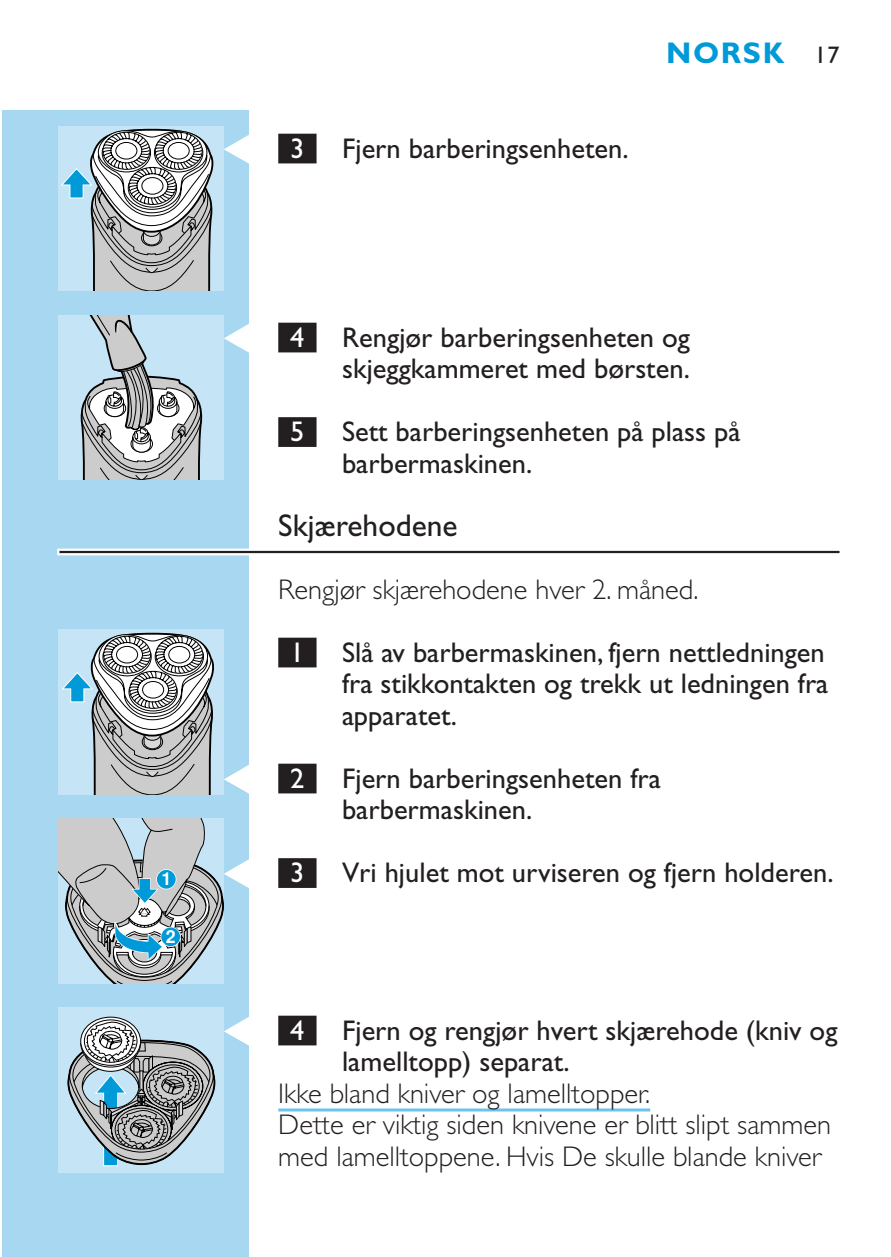
<style>
.page{position:relative;width:891px;height:1257px;background:#fff}
.page>*{position:absolute;margin:0;border:0;box-sizing:border-box;transform-origin:0 0}
.t1{font:54px "Philips Tape";color:#fff}
.t2{font:31.5px "Gill Sans";color:#231f20}
.t3{font:700 30px "Gill Sans";letter-spacing:.055em;color:#009ad9}
.t4{font:28.5px/31.5px "Gill Sans";color:#231f20}
.t5{font:300 28.5px/31.5px "Gill Sans";color:#231f20}
.t6{font:28.5px "Gill Sans";color:#fff}
.t7{font:700 18px "Helvetica";color:#fff}
.s1{font-family:"Gill Sans";font-size:28.5px}
.s2{font-weight:400;font-size:24px;color:#231f20}
</style>
<div class="page">
<div style="left:2px;top:110px;width:247px;height:1147px;background:#a8d7f1"></div>
<div style="left:278px;top:134px;width:39px;height:29px;background:#231f20"></div>
<div style="left:278px;top:323px;width:39px;height:29px;background:#231f20"></div>
<div style="left:278px;top:417px;width:39px;height:30px;background:#231f20"></div>
<div style="left:57px;top:549px;width:783px;height:6px;background:#e3e2e3"></div>
<hr style="left:59px;top:551px;width:781px;height:2px;background:#231f20">
<div style="left:278px;top:638px;width:39px;height:29px;background:#231f20"></div>
<div style="left:278px;top:764px;width:39px;height:29px;background:#231f20"></div>
<div style="left:278px;top:858px;width:39px;height:30px;background:#231f20"></div>
<div style="left:278px;top:1016px;width:39px;height:29px;background:#231f20"></div>
<svg style="left:278px;top:1108px;width:372px;height:4px"></svg>
<div style="left:58px;top:126px;width:165px;height:165px;background:#c5e4f5"></div>
<svg style="left:61px;top:128px;width:153px;height:163px"></svg>
<div style="left:58px;top:315px;width:165px;height:165px;background:#c5e4f5"></div>
<svg style="left:80px;top:315px;width:123px;height:165px"></svg>
<div style="left:58px;top:630px;width:165px;height:165px;background:#c5e4f5"></div>
<svg style="left:62px;top:632px;width:152px;height:163px"></svg>
<svg style="left:58px;top:818px;width:165px;height:166px;background:#adbbc2"></svg>
<div style="left:58px;top:1008px;width:165px;height:165px;background:#c5e4f5"></div>
<svg style="left:67px;top:1016px;width:149px;height:150px"></svg>
<h1 class="t1" style="left:219px;top:113px;width:87px">C <span class="s1">3</span></h1>
<p class="t4" style="left:342px;top:135px;width:288px">Fjern barberingsenheten.</p>
<p class="t3" style="left:666px;top:43px;width:175px">NORSK <span class="s2">17</span></p>
<p class="t7" style="left:162px;top:872px;width:11px">1</p>
<p class="t7" style="left:166px;top:930px;width:11px">2</p>
<h1 class="t1" style="left:219px;top:302px;width:87px">C <span class="s1">4</span></h1>
<p class="t4" style="left:342px;top:324px;width:349px">Rengjør barberingsenheten og skjeggkammeret med børsten.</p>
<p class="t6" style="left:290px;top:422px;width:16px">5</p>
<p class="t4" style="left:342px;top:419px;width:400px">Sett barberingsenheten på plass på barbermaskinen.</p>
<p class="t2" style="left:278px;top:514px;width:181px">Skjærehodene</p>
<p class="t5" style="left:278px;top:576px;width:422px">Rengjør skjærehodene hver 2. måned.</p>
<p class="t6" style="left:290px;top:642px;width:16px">1</p>
<p class="t4" style="left:342px;top:639px;width:488px">Slå av barbermaskinen, fjern nettledningen fra stikkontakten og trekk ut ledningen fra apparatet.</p>
<h1 class="t1" style="left:219px;top:743px;width:87px">C <span class="s1">2</span></h1>
<p class="t4" style="left:342px;top:765px;width:320px">Fjern barberingsenheten fra barbermaskinen.</p>
<h1 class="t1" style="left:219px;top:838px;width:87px">C <span class="s1">3</span></h1>
<p class="t4" style="left:342px;top:860px;width:493px">Vri hjulet mot urviseren og fjern holderen.</p>
<h1 class="t1" style="left:219px;top:995px;width:87px">C <span class="s1">4</span></h1>
<p class="t4" style="left:342px;top:1017px;width:497px">Fjern og rengjør hvert skjærehode (kniv og lamelltopp) separat.</p>
<p class="t5" style="left:278px;top:1080px;width:554px">Ikke bland kniver og lamelltopper.<br>Dette er viktig siden knivene er blitt slipt sammen med lamelltoppene. Hvis De skulle blande kniver</p>
</div>
